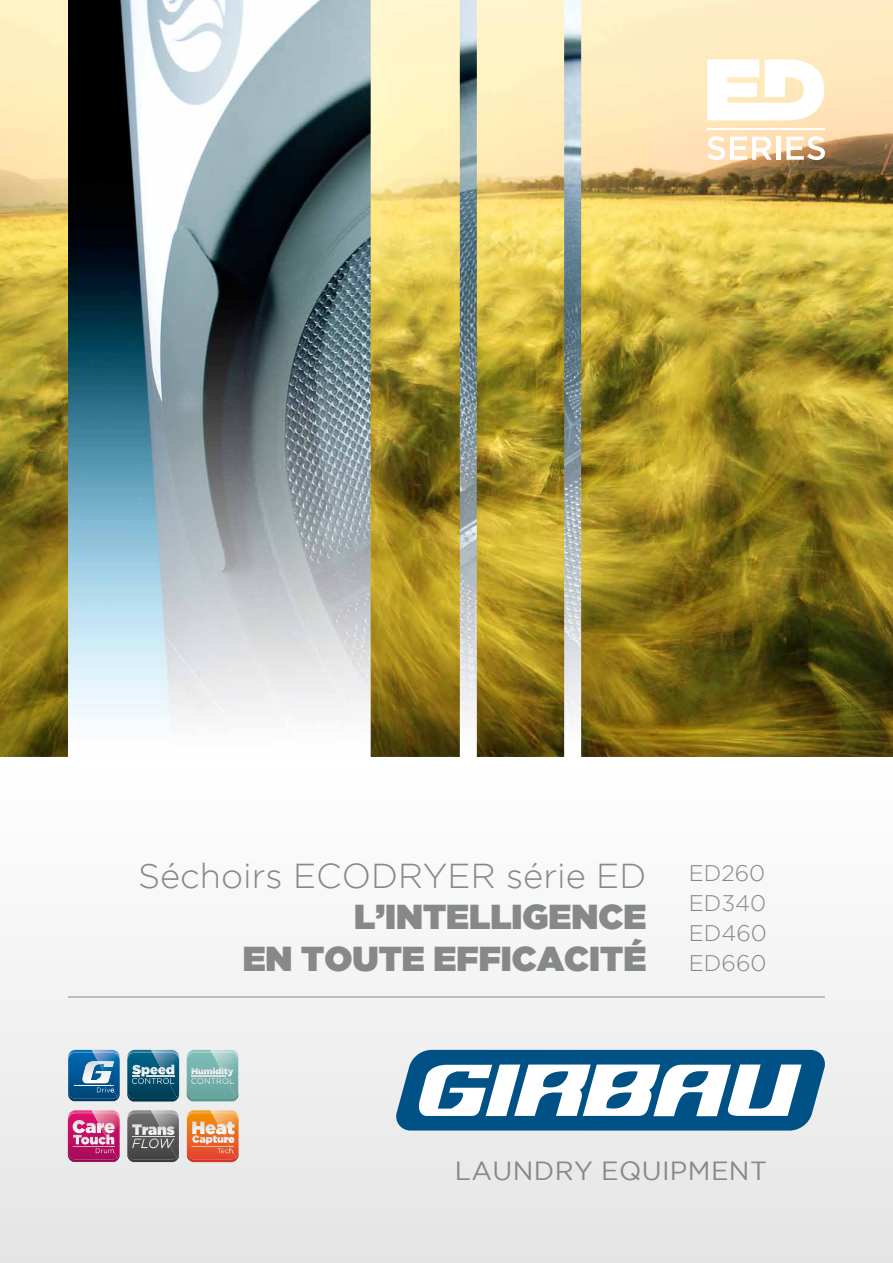
<style>
.page{position:relative;width:893px;height:1263px;background:#fff}
.page>*{position:absolute;margin:0;border:0;box-sizing:border-box;transform-origin:0 0}
.t1{font:34.5px/41.4px "Gotham Ultra";color:#87888a;text-align:right}
.t2{font:300 34.5px "Gotham";color:#87888a}
.t3{font:26.25px "Gotham";letter-spacing:.015em;color:#87888a}
.t4{font:300 22.5px/30px "Gotham";color:#87888a;text-align:justify}
</style>
<div class="page">
<div style="left:0;top:757px;width:893px;height:506px;background:linear-gradient(to right,#f2f2f3,#f2f2f3)"></div>
<hr style="left:68px;top:997px;width:757px;height:1px;background:#87888a">
<svg style="left:396px;top:1050px;width:429px;height:80px"></svg>
<img style="left:0;top:0;width:893px;height:757px">
<hr style="left:707px;top:128px;width:118px;height:1px;background:#fff">
<svg style="left:707px;top:60px;width:117px;height:60px"></svg>
<svg style="left:707px;top:136px;width:65px;height:24px"></svg>
<hr style="left:776px;top:137px;width:4px;height:23px;background:#fff">
<svg style="left:786px;top:136px;width:39px;height:24px"></svg>
<svg style="left:127px;top:1050px;width:53px;height:51px;background:#37738a"></svg>
<svg style="left:68px;top:1110px;width:52px;height:52px;background:#cc548b"></svg>
<svg style="left:68px;top:1050px;width:52px;height:51px;background:#3375a5"></svg>
<img style="left:98px;top:1061px;width:16px;height:20px">
<svg style="left:127px;top:1110px;width:52px;height:52px;background:#79797b"></svg>
<svg style="left:187px;top:1050px;width:51px;height:51px;background:#88b9b5"></svg>
<svg style="left:187px;top:1110px;width:52px;height:52px;background:#ea8e5d"></svg>
<p class="t2" style="left:138px;top:857px;width:510px">Séchoirs ECODRYER série ED</p>
<p class="t1" style="left:243px;top:896px;width:405px">L’INTELLIGENCE<br>EN TOUTE EFFICACITÉ</p>
<p class="t4" style="left:689px;top:857px;width:80px">ED260<br>ED340<br>ED460<br>ED660</p>
<p class="t3" style="left:455px;top:1156px;width:314px">LAUNDRY EQUIPMENT</p>
</div>
